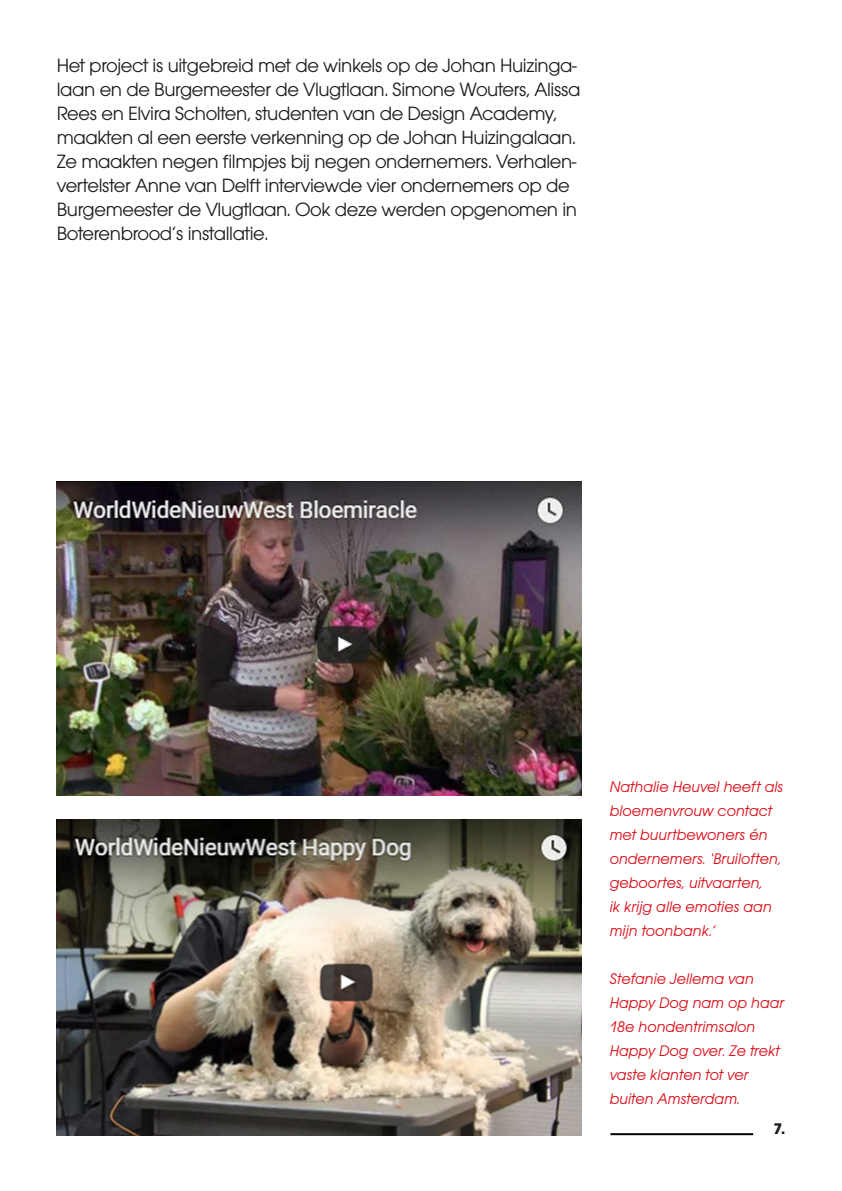
<style>
.page{position:relative;width:842px;height:1191px;background:#fff}
.page>*{position:absolute;margin:0;border:0;box-sizing:border-box;transform-origin:0 0}
.t1{font:20px/24px "Avant Gar Got Itc T";letter-spacing:-.02em;color:#1d1d1b}
.t2{font:16px/24px "Avant Gar Got Itc T Book Obli";color:#dc0a14}
.t3{font:700 16px "Avant Gar Got Itc T";color:#1d1d1b}
</style>
<div class="page">
<img style="left:57px;top:820px;width:525px;height:315px">
<img style="left:57px;top:481px;width:525px;height:315px">
<hr style="left:610px;top:1133px;width:143px;height:2px;background:#000">
<p class="t1" style="left:57px;top:53px;width:525px">Het project is uitgebreid met de winkels op de Johan Huizinga&shy;laan en de Burgemeester de Vlugtlaan. Simone Wouters, Alissa Rees en Elvira Scholten, studenten van de Design Academy, maakten al een eerste verkenning op de Johan Huizingalaan.<br>Ze maakten negen filmpjes bij negen ondernemers. Verhalen&shy;vertelster Anne van Delft interviewde vier ondernemers op de Burgemeester de Vlugtlaan. Ook deze werden opgenomen in</p>
<p class="t1" style="left:57px;top:221px;width:213px">Boterenbrood’s installatie.</p>
<p class="t2" style="left:610px;top:774px;width:175px">Nathalie Heuvel heeft als bloemenvrouw contact met buurtbewoners én ondernemers. ‘Bruiloften, geboortes, uitvaarten,<br>ik krijg alle emoties aan mijn toonbank.’</p>
<p class="t2" style="left:610px;top:966px;width:176px">Stefanie Jellema van<br>Happy Dog nam op haar<br>18e hondentrimsalon<br>Happy Dog over. Ze trekt vaste klanten tot ver buiten Amsterdam.</p>
<p class="t3" style="left:773px;top:1118px;width:13px">7.</p>
</div>
